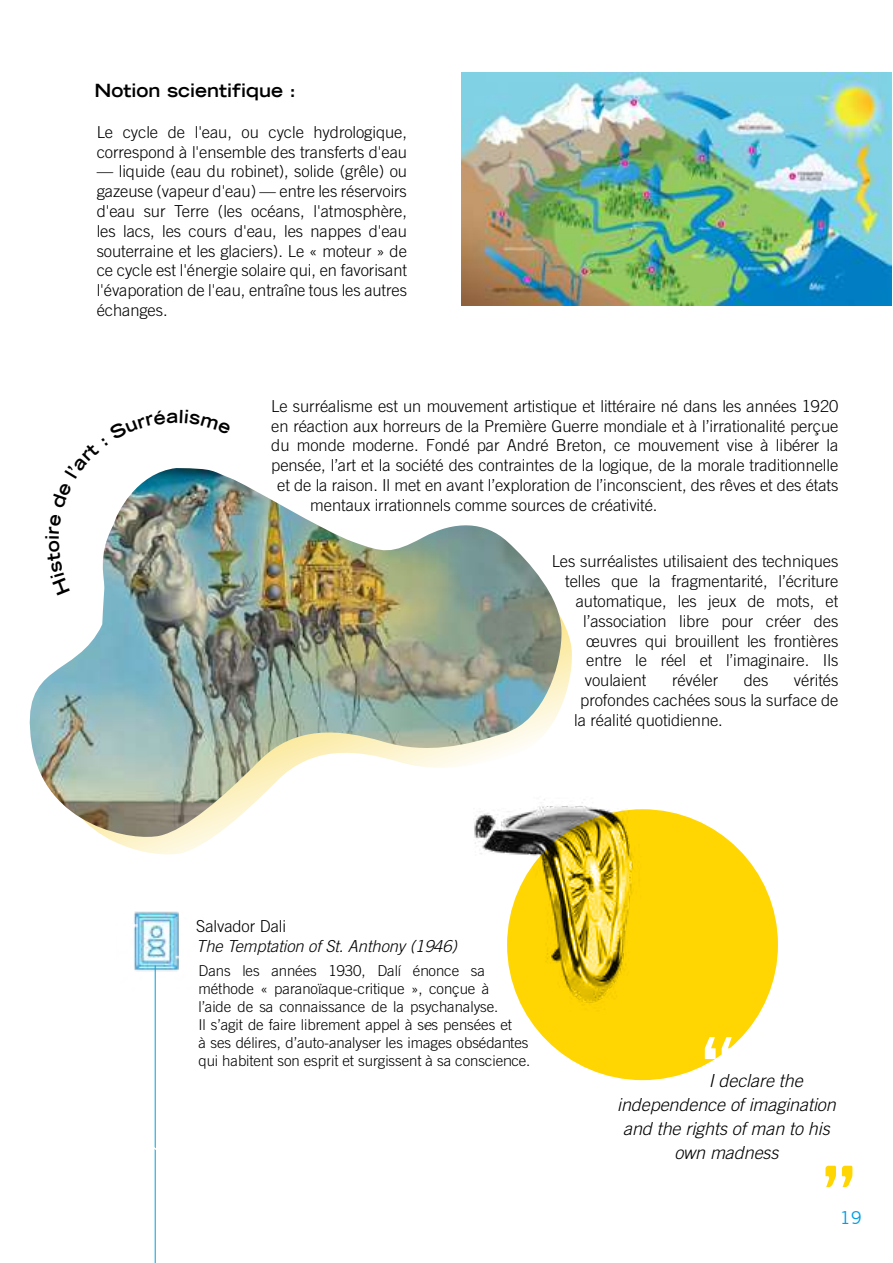
<style>
.page{position:relative;width:893px;height:1263px;background:#fff}
.page>*{position:absolute;margin:0;border:0;box-sizing:border-box;transform-origin:0 0}
.t1{font:italic 300 18px "Trade Gothic LT Std";letter-spacing:-.005em;color:#000}
.t2{font:700 expanded 18px "Trade Gothic LT";color:#000}
.t3{font:18px "Trade Gothic LT";color:#009fe3}
.t4{font:300 16.5px/19.8px "Trade Gothic LT Std";letter-spacing:-.005em;color:#000}
.t5{font:italic 300 16.5px "Trade Gothic LT Std";letter-spacing:-.005em;color:#000}
.t6{font:300 15px/18px "Trade Gothic LT Std";letter-spacing:-.005em;color:#000}
.s1{color:#fff}
</style>
<div class="page">
<svg style="left:109px;top:620px;width:463px;height:235px"></svg>
<img style="left:461px;top:72px;width:430px;height:233px">
<img style="left:134px;top:911px;width:45px;height:84px">
<hr style="left:155px;top:965px;width:1px;height:298px;background:#009fe3">
<div style="left:507px;top:809px;width:271px;height:271px;background:#ffd602;border-radius:50%"></div>
<svg style="left:705px;top:1037px;width:27px;height:22px"></svg>
<svg style="left:825px;top:1166px;width:27px;height:21px"></svg>
<img style="left:425px;top:774px;width:221px;height:252px">
<svg style="left:154px;top:1111px;width:2px;height:152px"></svg>
<img style="left:29px;top:478px;width:533px;height:361px">
<img style="left:45px;top:468px;width:186px;height:127px">
<p class="t2" style="left:95px;top:78px;width:312px">Notion scientifique : <span class="s1">hydrologie</span></p>
<p class="t4" style="left:97px;top:122px;width:312px">Le cycle de l'eau, ou cycle hydrologique, correspond à l'ensemble des transferts d'eau</p>
<p class="t4" style="left:97px;top:161px;width:312px;text-align:justify">— liquide (eau du robinet), solide (grêle) ou gazeuse (vapeur d'eau) — entre les réservoirs d'eau sur Terre (les océans, l'atmosphère, les lacs, les cours d'eau, les nappes d'eau souterraine et les glaciers). Le « moteur » de ce cycle est l'énergie solaire qui, en favorisant l'évaporation de l'eau, entraîne tous les autres échanges.</p>
<p class="t4" style="left:271px;top:396px;width:568px">Le surréalisme est un mouvement artistique et littéraire né dans les années 1920</p>
<p class="t4" style="left:271px;top:416px;width:568px">en réaction aux horreurs de la Première Guerre mondiale et à l’irrationalité perçue</p>
<p class="t4" style="left:271px;top:435px;width:569px">du monde moderne. Fondé par André Breton, ce mouvement vise à libérer la</p>
<p class="t4" style="left:271px;top:455px;width:569px">pensée, l’art et la société des contraintes de la logique, de la morale traditionnelle</p>
<p class="t4" style="left:277px;top:475px;width:563px">et de la raison. Il met en avant l’exploration de l’inconscient, des rêves et des états</p>
<p class="t4" style="left:310px;top:495px;width:349px">mentaux irrationnels comme sources de créativité.</p>
<p class="t4" style="left:552px;top:551px;width:288px">Les surréalistes utilisaient des techniques</p>
<p class="t4" style="left:565px;top:571px;width:274px">telles que la fragmentarité, l’écriture</p>
<p class="t4" style="left:576px;top:591px;width:264px">automatique, les jeux de mots, et</p>
<p class="t4" style="left:583px;top:611px;width:256px">l’association libre pour créer des</p>
<p class="t4" style="left:586px;top:631px;width:253px">œuvres qui brouillent les frontières</p>
<p class="t4" style="left:586px;top:650px;width:253px">entre le réel et l’imaginaire. Ils</p>
<p class="t4" style="left:585px;top:670px;width:63px">voulaient</p>
<p class="t4" style="left:672px;top:670px;width:48px">révéler</p>
<p class="t4" style="left:744px;top:670px;width:26px">des</p>
<p class="t4" style="left:794px;top:670px;width:46px">vérités</p>
<p class="t4" style="left:580px;top:690px;width:259px">profondes cachées sous la surface de</p>
<p class="t4" style="left:574px;top:710px;width:150px">la réalité quotidienne.</p>
<p class="t4" style="left:196px;top:916px;width:91px">Salvador Dali</p>
<p class="t5" style="left:196px;top:936px;width:262px">The Temptation of St. Anthony (1946)</p>
<p class="t6" style="left:198px;top:962px;width:333px">Dans les années 1930, Dalí énonce sa méthode « paranoïaque-critique », conçue à<br>l’aide de sa connaissance de la psychanalyse.<br>Il s’agit de faire librement appel à ses pensées et<br>à ses délires, d’auto-analyser les images obsédantes qui habitent son esprit et surgissent à sa conscience.</p>
<p class="t1" style="left:709px;top:1070px;width:95px">I declare the</p>
<p class="t1" style="left:617px;top:1094px;width:220px">independence of imagination</p>
<p class="t1" style="left:623px;top:1118px;width:208px">and the rights of man to his</p>
<p class="t1" style="left:674px;top:1142px;width:106px">own madness</p>
<p class="t3" style="left:840px;top:1207px;width:23px">19</p>
</div>
